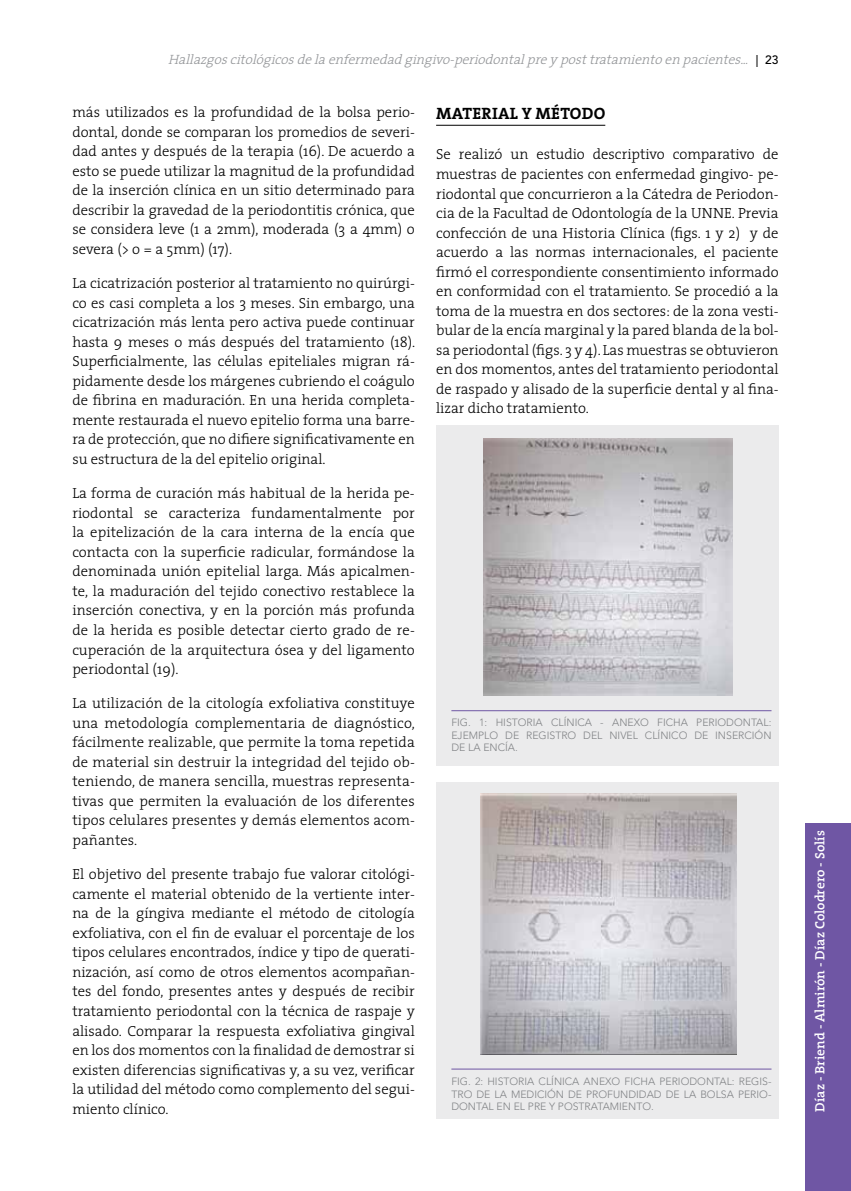
<style>
.page{position:relative;width:851px;height:1191px;background:#fff}
.page>*{position:absolute;margin:0;border:0;box-sizing:border-box;transform-origin:0 0}
.t1{font:700 16.5px "The Serif";letter-spacing:.015em;color:#000}
.t2{font:300 14.7px/19.5px "The Serif";color:#000;text-align:justify}
.t3{font:italic 300 13.5px "The Serif";color:#939598}
.t4{font:600 13.5px "The Serif";color:#fff}
.t5{font:300 10.5px/12.6px "Avenir LT Std";color:#808285;text-align:justify}
.s1{font-family:"Avenir LT Std";font-weight:500;font-style:normal;font-size:12px;color:#000}
</style>
<div class="page">
<div style="left:805px;top:823px;width:45px;height:368px;background:#6f56a4"></div>
<hr style="left:436px;top:125px;width:169px;height:1px;background:#000">
<div style="left:436px;top:425px;width:342px;height:340px;background:#ebebec"></div>
<div style="left:436px;top:782px;width:342px;height:336px;background:#ebebec"></div>
<img style="left:484px;top:438px;width:248px;height:257px">
<img style="left:480px;top:793px;width:256px;height:261px">
<hr style="left:451px;top:710px;width:320px;height:1px;background:#6f56a4">
<hr style="left:451px;top:1068px;width:320px;height:1px;background:#6f56a4">
<p class="t3" style="left:168px;top:49px;width:612px">Hallazgoscitológicosdelaenfermedadgingivo-periodontalpreyposttratamientoenpacientes... <span class="s1">| 2 3</span></p>
<p class="t2" style="left:72px;top:102px;width:344px">más utilizados es la profundidad de la bolsa perio&shy;dontal, donde se comparan los promedios de severi&shy;dad antes y después de la terapia (16). De acuerdo a esto se puede utilizar la magnitud de la profundidad de la inserción clínica en un sitio determinado para describir la gravedad de la periodontitis crónica, que se considera leve (1 a 2mm), moderada (3 a 4mm) o severa (&gt; o = a 5mm) (17).</p>
<p class="t2" style="left:72px;top:273px;width:344px">La cicatrización posterior al tratamiento no quirúrgi&shy;co es casi completa a los 3 meses. Sin embargo, una cicatrización más lenta pero activa puede continuar hasta 9 meses o más después del tratamiento (18).<br>Superficialmente, las células epiteliales migran rá&shy;pidamente desde los márgenes cubriendo el coágulo de fibrina en maduración. En una herida completa&shy;mente restaurada el nuevo epitelio forma una barre&shy;ra de protección, que no difiere significativamente en su estructura de la del epitelio original.</p>
<p class="t2" style="left:72px;top:483px;width:344px">La forma de curación más habitual de la herida pe&shy;riodontal se caracteriza fundamentalmente por la epitelización de la cara interna de la encía que contacta con la superficie radicular, formándose la denominada unión epitelial larga. Más apicalmen&shy;te, la maduración del tejido conectivo restablece la inserción conectiva, y en la porción más profunda de la herida es posible detectar cierto grado de re&shy;cuperación de la arquitectura ósea y del ligamento periodontal (19).</p>
<p class="t2" style="left:72px;top:693px;width:344px">La utilización de la citología exfoliativa constituye una metodología complementaria de diagnóstico, fácilmente realizable, que permite la toma repetida de material sin destruir la integridad del tejido ob&shy;teniendo, de manera sencilla, muestras representa&shy;tivas que permiten la evaluación de los diferentes tipos celulares presentes y demás elementos acom&shy;pañantes.</p>
<p class="t2" style="left:72px;top:864px;width:344px">El objetivo del presente trabajo fue valorar citológi&shy;camente el material obtenido de la vertiente inter&shy;na de la gíngiva mediante el método de citología exfoliativa, con el fin de evaluar el porcentaje de los tipos celulares encontrados, índice y tipo de querati&shy;nización, así como de otros elementos acompañan&shy;tes del fondo, presentes antes y después de recibir tratamiento periodontal con la técnica de raspaje y alisado. Comparar la respuesta exfoliativa gingival en los dos momentos con la finalidad de demostrar si existen diferencias significativas y, a su vez, verificar la utilidad del método como complemento del segui&shy;miento clínico.</p>
<p class="t1" style="left:436px;top:99px;width:170px">MATERIAL Y MÉTODO</p>
<p class="t2" style="left:436px;top:144px;width:344px">Se realizó un estudio descriptivo comparativo de muestras de pacientes con enfermedad gingivo- pe&shy;riodontal que concurrieron a la Cátedra de Periodon&shy;cia de la Facultad de Odontología de la UNNE. Previa confección de una Historia Clínica (figs. 1 y 2) y de acuerdo a las normas internacionales, el paciente firmó el correspondiente consentimiento informado en conformidad con el tratamiento. Se procedió a la toma de la muestra en dos sectores: de la zona vesti&shy;bular de la encía marginal y la pared blanda de la bol&shy;sa periodontal (figs. 3 y 4). Las muestras se obtuvieron en dos momentos, antes del tratamiento periodontal de raspado y alisado de la superficie dental y al fina&shy;lizar dicho tratamiento.</p>
<p class="t5" style="left:451px;top:716px;width:321px">FIG. 1: H ISTORIA CLÍNICA - ANEXO FICHA PERIODONTAL:<br>EJEMPLO DE REGISTRO DEL NIVEL CLÍNICO DE INSERCIÓN DE LA ENCÍA.</p>
<p class="t5" style="left:451px;top:1075px;width:321px">FIG. 2: H ISTORIA CLÍNICA ANEXO FICHA PERIODONTAL: REGIS-TRO DE LA MEDICIÓN DE PROFUNDIDAD DE LA BOLSA PERIO-DONTAL EN EL PRE Y POSTRATAMIENTO.</p>
<p class="t4" style="left:808px;top:1111px;width:282px;rotate:-90deg">Díaz - Briend - Almirón - Díaz Colodrero - Solís</p>
</div>
